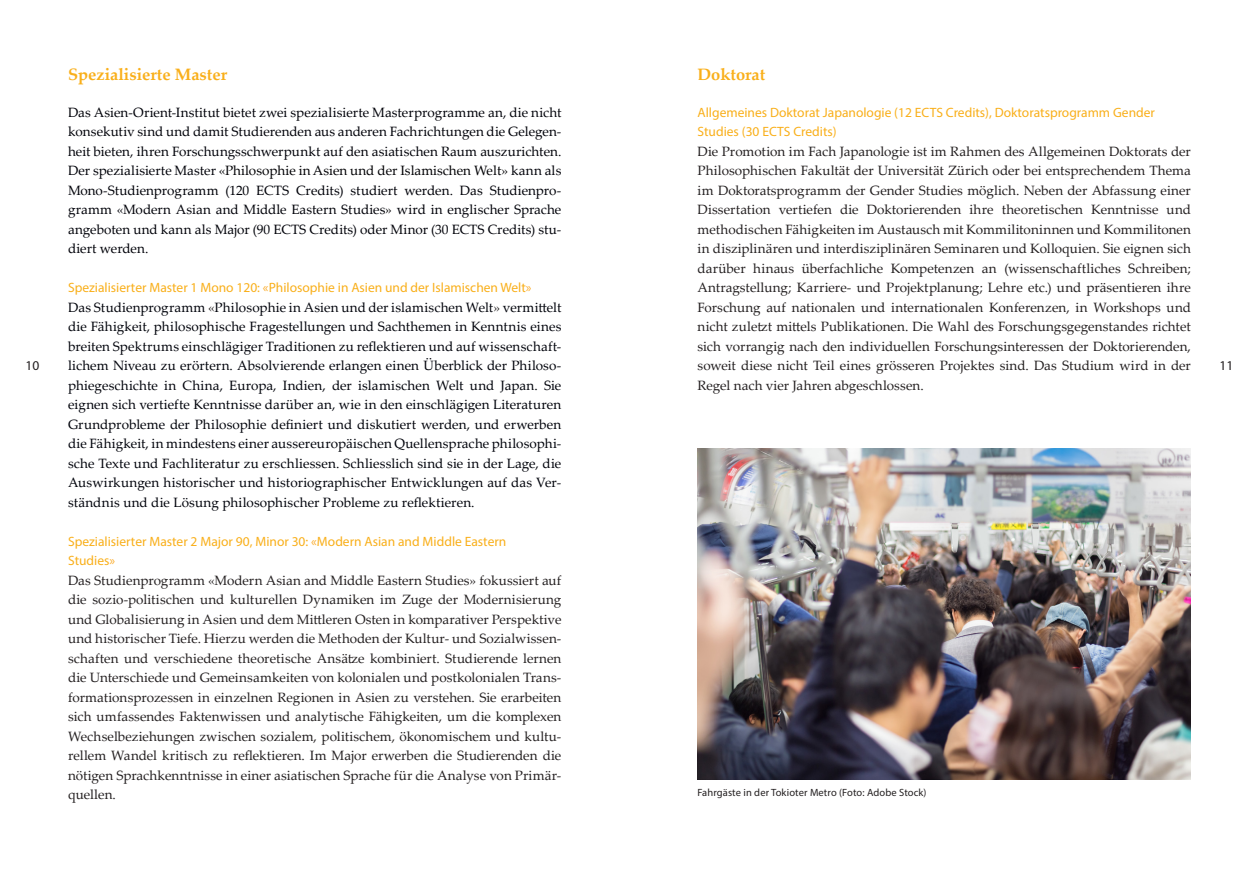
<style>
.page{position:relative;width:1259px;height:893px;background:#fff}
.page>*{position:absolute;margin:0;border:0;box-sizing:border-box;transform-origin:0 0}
.Zwischentitel_1{font:700 16.5px "Palatino Linotype";color:#f9af1a}
.Lauftext_Einzug{font:13.5px/19.5px "Palatino Linotype";letter-spacing:.005em;color:#231f20;text-align:justify}
.Lauftext_Einzug-2{font:13.5px/19.5px "Palatino Linotype";letter-spacing:.005em;color:#00030b;text-align:justify}
.Lauftext_Einzug-3{font:13.5px/19.5px "Palatino Linotype";color:#000209;text-align:justify}
.Zwischentitel_2{font:13.5px/19.5px "Myriad Pro";color:#f9af1a}
.Lauftext_Einzug-4{font:13.5px "Myriad Pro";color:#f9af1a}
.t1{font:13.5px "Myriad Pro";color:#231f20}
.Legende_Impressum{font:10.5px "Myriad Pro";letter-spacing:.01em;color:#231f20}
.s1{color:#000004}
.s2{color:#fbad2e}
.s3{color:#231f20}
</style>
<div class="page">
<img style="left:697px;top:448px;width:494px;height:331px">
<p class="Zwischentitel_1" style="left:68px;top:63px;width:160px">Spezialisierte Master</p>
<p class="Lauftext_Einzug-3" style="left:68px;top:102px;width:495px">Das Asien-Orient-Institut bietet zwei spezialisierte Masterprogramme an, die nicht konsekutiv sind und damit Studierenden aus anderen Fachrichtungen die Gelegen&shy;heit bieten, ihren Forschungsschwerpunkt auf den asiatischen Raum auszurichten.<br>Der spezialisierte Master <span class="s1">«Philosophie in Asien und der Islamischen Welt»</span> kann als Mono-Studienprogramm (120 ECTS Credits) studiert werden. Das Studienpro&shy;gramm «Modern Asian and Middle Eastern Studies<span class="s1">»</span> wird in englischer Sprache angeboten und kann als Major (90 ECTS Credits) oder Minor (30 ECTS Credits) stu&shy;diert werden.</p>
<p class="Lauftext_Einzug-4" style="left:68px;top:279px;width:465px">Spezialisierter Master 1 Mono 120: <span class="s2">«</span>Philosophie in Asien und der Islamischen Welt<span class="s2">»</span></p>
<p class="Lauftext_Einzug-2" style="left:68px;top:297px;width:495px">Das Studienprogramm <span class="s3">«</span>Philosophie in Asien und der islamischen Welt<span class="s3">»</span> vermittelt die Fähigkeit, philosophische Fragestellungen und Sachthemen in Kenntnis eines breiten Spektrums einschlägiger Traditionen zu reflektieren und auf wissenschaft&shy;lichem Niveau zu erörtern. Absolvierende erlangen einen Überblick der Philoso&shy;phiegeschichte in China, Europa, Indien, der islamischen Welt und Japan. Sie eignen sich vertiefte Kenntnisse darüber an, wie in den einschlägigen Literaturen Grundprobleme der Philosophie definiert und diskutiert werden, und erwerben die Fähigkeit, in mindestens einer aussereuropäischen Quellensprache philosophi&shy;sche Texte und Fachliteratur zu erschliessen. Schliesslich sind sie in der Lage, die Auswirkungen historischer und historiographischer Entwicklungen auf das Ver&shy;ständnis und die Lösung philosophischer Probleme zu reflektieren.</p>
<p class="Zwischentitel_2" style="left:68px;top:531px;width:440px">Spezialisierter Master 2 Major 90, Minor 30: <span class="s2">«</span>Modern Asian and Middle Eastern<br>Studies<span class="s2">»</span></p>
<p class="Lauftext_Einzug" style="left:68px;top:570px;width:495px">Das Studienprogramm «Modern Asian and Middle Eastern Studies» fokussiert auf die sozio-politischen und kulturellen Dynamiken im Zuge der Modernisierung und Globalisierung in Asien und dem Mittleren Osten in komparativer Perspektive und historischer Tiefe. Hierzu werden die Methoden der Kultur- und Sozialwissen&shy;schaften und verschiedene theoretische Ansätze kombiniert. Studierende lernen die Unterschiede und Gemeinsamkeiten von kolonialen und postkolonialen Trans&shy;formationsprozessen in einzelnen Regionen in Asien zu verstehen. Sie erarbeiten sich umfassendes Faktenwissen und analytische Fähigkeiten, um die komplexen Wechselbeziehungen zwischen sozialem, politischem, ökonomischem und kultu&shy;rellem Wandel kritisch zu reflektieren. Im Major erwerben die Studierenden die nötigen Sprachkenntnisse in einer asiatischen Sprache für die Analyse von Primär&shy;quellen.</p>
<p class="Zwischentitel_1" style="left:697px;top:63px;width:69px">Doktorat</p>
<p class="Zwischentitel_2" style="left:697px;top:102px;width:459px">Allgemeines Doktorat Japanologie (12 ECTS Credits), Doktoratsprogramm Gender<br>Studies (30 ECTS Credits)</p>
<p class="Lauftext_Einzug" style="left:697px;top:141px;width:495px">Die Promotion im Fach Japanologie ist im Rahmen des Allgemeinen Doktorats der Philosophischen Fakultät der Universität Zürich oder bei entsprechendem Thema im Doktoratsprogramm der Gender Studies möglich. Neben der Abfassung einer Dissertation vertiefen die Doktorierenden ihre theoretischen Kenntnisse und methodischen Fähigkeiten im Austausch mit Kommilitoninnen und Kommilitonen in disziplinären und interdisziplinären Seminaren und Kolloquien. Sie eignen sich darüber hinaus überfachliche Kompetenzen an (wissenschaftliches Schreiben; Antragstellung; Karriere- und Projektplanung; Lehre etc.) und präsentieren ihre Forschung auf nationalen und internationalen Konferenzen, in Workshops und nicht zuletzt mittels Publikationen. Die Wahl des Forschungsgegenstandes richtet sich vorrangig nach den individuellen Forschungsinteressen der Doktorierenden, soweit diese nicht Teil eines grösseren Projektes sind. Das Studium wird in der Regel nach vier Jahren abgeschlossen.</p>
<p class="t1" style="left:26px;top:357px;width:15px">10</p>
<p class="t1" style="left:1219px;top:357px;width:15px">11</p>
<p class="Legende_Impressum" style="left:697px;top:786px;width:230px">Fahrgäste in der Tokioter Metro (Foto: Adobe Stock)</p>
</div>
